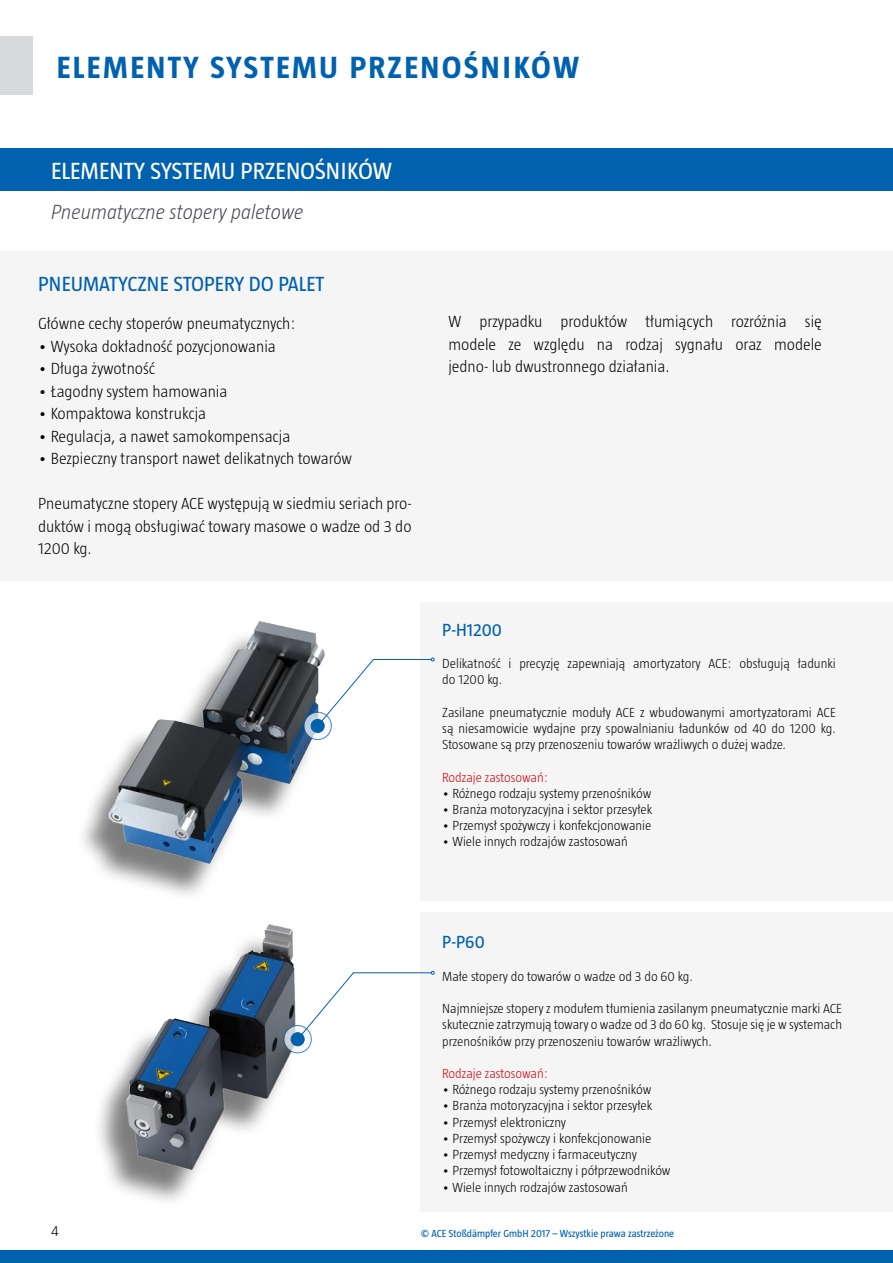
<style>
.page{position:relative;width:893px;height:1263px;background:#fff}
.page>*{position:absolute;margin:0;border:0;box-sizing:border-box;transform-origin:0 0}
.t1{font:700 31.5px "Taz";letter-spacing:.075em;color:#0061af}
.t2{font:24px "Taz";color:#fff}
.t3{font:italic 300 21px "Taz";color:#484753}
.t4{font:21px "Taz";color:#0061af}
.t5{font:18px "Taz";color:#0061af}
.t6{font:300 16.5px/22.5px "Taz";color:#000;text-align:justify}
.t7{font:300 15px "Taz";color:#000}
.t8{font:300 13.5px/16.2px "Taz";color:#000;text-align:justify}
.t9{font:300 13.5px "Taz";letter-spacing:-.005em;color:#d5000c}
.t10{font:10.5px "Taz";color:#0061af}
</style>
<div class="page">
<div style="left:75px;top:629px;width:247px;height:273px;background:#000;opacity:.51"></div>
<img style="left:75px;top:621px;width:257px;height:260px">
<div style="left:421px;top:913px;width:472px;height:299px;background:#f5f5f6"></div>
<div style="left:421px;top:602px;width:472px;height:298px;background:#f5f5f6"></div>
<div style="left:0;top:149px;width:893px;height:42px;background:#0061af"></div>
<div style="left:0;top:36px;width:32px;height:59px;background:#d8d9dc"></div>
<div style="left:0;top:251px;width:893px;height:329px;background:#f5f5f6"></div>
<div style="left:92px;top:932px;width:202px;height:277px;background:#000;opacity:.51"></div>
<img style="left:92px;top:924px;width:329px;height:267px">
<div style="left:0;top:1250px;width:893px;height:13px;background:#0061af"></div>
<svg style="left:304px;top:712px;width:27px;height:27px"></svg>
<div style="left:304px;top:712px;width:28px;height:28px;border:1px solid #0061af;border-radius:50%"></div>
<div style="left:311px;top:719px;width:13px;height:13px;background:#0061af;border-radius:50%"></div>
<div style="left:311px;top:719px;width:14px;height:14px;border:1px solid #0061af;border-radius:50%"></div>
<svg style="left:317px;top:658px;width:57px;height:69px"></svg>
<hr style="left:373px;top:659px;width:58px;height:1px;background:#0061af">
<svg style="left:284px;top:1025px;width:27px;height:28px"></svg>
<div style="left:284px;top:1025px;width:28px;height:28px;border:1px solid #0061af;border-radius:50%"></div>
<div style="left:291px;top:1033px;width:13px;height:13px;background:#0061af;border-radius:50%"></div>
<div style="left:291px;top:1032px;width:14px;height:14px;border:1px solid #0061af;border-radius:50%"></div>
<svg style="left:297px;top:971px;width:58px;height:69px"></svg>
<hr style="left:353px;top:972px;width:78px;height:1px;background:#0061af">
<svg style="left:431px;top:971px;width:4px;height:4px"></svg>
<h1 class="t1" style="left:57px;top:50px;width:524px">ELEMENTY SYSTEMU PRZENOŚNIKÓW</h1>
<h2 class="t2" style="left:51px;top:158px;width:342px">ELEMENTY SYSTEMU PRZENOŚNIKÓW</h2>
<h3 class="t3" style="left:51px;top:200px;width:254px">Pneumatyczne stopery paletowe</h3>
<h3 class="t4" style="left:38px;top:272px;width:288px">PNEUMATYCZNE STOPERY DO PALET</h3>
<p class="t6" style="left:38px;top:312px;width:259px">Główne cechy stoperów pneumatycznych:</p>
<p class="t6" style="left:38px;top:335px;width:239px">• Wysoka dokładność pozycjonowania</p>
<p class="t6" style="left:38px;top:357px;width:118px">• Długa żywotność</p>
<p class="t6" style="left:38px;top:380px;width:191px">• Łagodny system hamowania</p>
<p class="t6" style="left:38px;top:402px;width:170px">• Kompaktowa konstrukcja</p>
<p class="t6" style="left:38px;top:425px;width:254px">• Regulacja, a nawet samokompensacja</p>
<p class="t6" style="left:38px;top:447px;width:315px">• Bezpieczny transport nawet delikatnych towarów</p>
<p class="t6" style="left:38px;top:492px;width:375px">Pneumatyczne stopery ACE występują w siedmiu seriach pro&shy;duktów i mogą obsługiwać towary masowe o wadze od 3 do 1200 kg.</p>
<p class="t6" style="left:448px;top:310px;width:375px">W przypadku produktów tłumiących rozróżnia się modele ze względu na rodzaj sygnału oraz modele jedno- lub dwustronnego działania.</p>
<h3 class="t5" style="left:442px;top:619px;width:61px">P-H1200</h3>
<p class="t8" style="left:442px;top:655px;width:395px">Delikatność i precyzję zapewniają amortyzatory ACE: obsługują ładunki do 1200 kg.</p>
<p class="t8" style="left:442px;top:704px;width:395px">Zasilane pneumatycznie moduły ACE z wbudowanymi amortyzatorami ACE są niesamowicie wydajne przy spowalnianiu ładunków od 40 do 1200 kg.<br>Stosowane są przy przenoszeniu towarów wrażliwych o dużej wadze.</p>
<p class="t9" style="left:442px;top:769px;width:107px">Rodzaje zastosowań:</p>
<p class="t8" style="left:442px;top:785px;width:211px">• Różnego rodzaju systemy przenośników</p>
<p class="t8" style="left:442px;top:801px;width:211px">• Branża motoryzacyjna i sektor przesyłek</p>
<p class="t8" style="left:442px;top:817px;width:211px">• Przemysł spożywczy i konfekcjonowanie</p>
<p class="t8" style="left:442px;top:833px;width:187px">• Wiele innych rodzajów zastosowań</p>
<p class="t7" style="left:51px;top:1222px;width:9px">4</p>
<h3 class="t5" style="left:442px;top:932px;width:44px">P-P60</h3>
<p class="t8" style="left:442px;top:968px;width:252px">Małe stopery do towarów o wadze od 3 do 60 kg.</p>
<p class="t8" style="left:442px;top:1000px;width:401px">Najmniejsze stopery z modułem tłumienia zasilanym pneumatycznie marki ACE skutecznie zatrzymują towary o wadze od 3 do 60 kg. Stosuje się je w systemach przenośników przy przenoszeniu towarów wrażliwych.</p>
<p class="t9" style="left:442px;top:1066px;width:107px">Rodzaje zastosowań:</p>
<p class="t8" style="left:442px;top:1081px;width:211px">• Różnego rodzaju systemy przenośników</p>
<p class="t8" style="left:442px;top:1098px;width:211px">• Branża motoryzacyjna i sektor przesyłek</p>
<p class="t8" style="left:442px;top:1114px;width:125px">• Przemysł elektroniczny</p>
<p class="t8" style="left:442px;top:1130px;width:211px">• Przemysł spożywczy i konfekcjonowanie</p>
<p class="t8" style="left:442px;top:1146px;width:196px">• Przemysł medyczny i farmaceutyczny</p>
<p class="t8" style="left:442px;top:1162px;width:230px">• Przemysł fotowoltaiczny i półprzewodników</p>
<p class="t8" style="left:442px;top:1179px;width:187px">• Wiele innych rodzajów zastosowań</p>
<p class="t10" style="left:421px;top:1228px;width:255px">© ACE Stoßdämpfer GmbH 2017 – Wszystkie prawa zastrzeżone</p>
</div>
